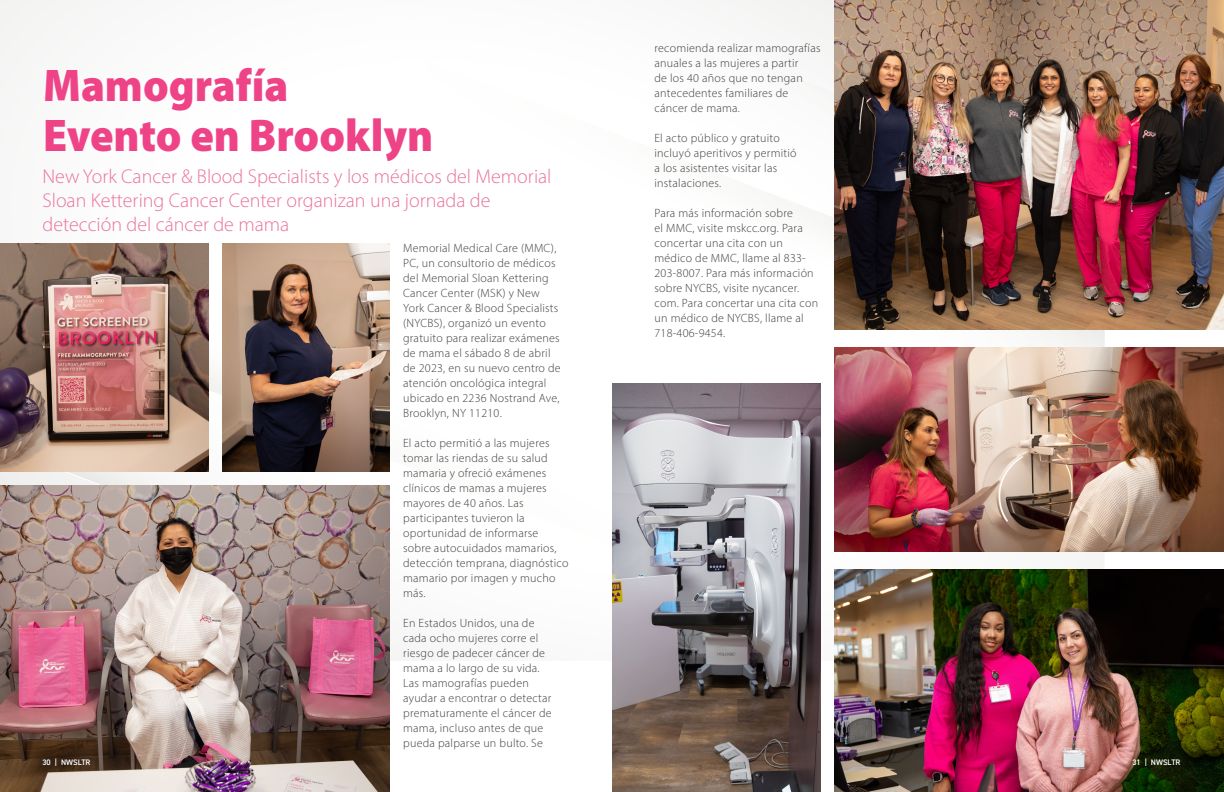
<style>
.page{position:relative;width:1224px;height:792px;background:#fff}
.page>*{position:absolute;margin:0;border:0;box-sizing:border-box;transform-origin:0 0}
.Quote_centered{font:900 46px "Myriad Pro";color:#ef4388;scale:.95 1}
.t1{font:300 20px/24px "Myriad Pro";color:#ea739d}
.t2{font:300 12px/15px "Myriad Pro";letter-spacing:.02em;color:#3e3e3f}
.t3{font:600 8px "DIN2014";color:#fff}
</style>
<div class="page">
<img style="left:0;top:0;width:1104px;height:660px">
<img style="left:0;top:486px;width:389px;height:306px">
<img style="left:835px;top:347px;width:389px;height:205px">
<img style="left:223px;top:243px;width:166px;height:229px">
<img style="left:835px;top:0;width:389px;height:329px">
<img style="left:835px;top:570px;width:389px;height:222px">
<img style="left:0;top:243px;width:209px;height:229px">
<img style="left:612px;top:384px;width:209px;height:408px">
<p class="Quote_centered" style="left:43px;top:55px;width:260px">Mamografía</p>
<p class="Quote_centered" style="left:43px;top:105px;width:412px">Evento en Brooklyn</p>
<p class="t1" style="left:42px;top:164px;width:511px">New York Cancer &amp; Blood Specialists y los médicos del Memorial<br>Sloan Kettering Cancer Center organizan una jornada de detección del cáncer de mama</p>
<p class="t2" style="left:403px;top:240px;width:159px">Memorial Medical Care (MMC),<br>PC, un consultorio de médicos del Memorial Sloan Kettering<br>Cancer Center (MSK) y New<br>York Cancer &amp; Blood Specialists (NYCBS), organizó un evento gratuito para realizar exámenes de mama el sábado 8 de abril de 2023, en su nuevo centro de atención oncológica integral ubicado en 2236 Nostrand Ave,<br>Brooklyn, NY 11210.</p>
<p class="t2" style="left:403px;top:435px;width:167px">El acto permitió a las mujeres tomar las riendas de su salud mamaria y ofreció exámenes clínicos de mamas a mujeres mayores de 40 años. Las participantes tuvieron la oportunidad de informarse sobre autocuidados mamarios, detección temprana, diagnóstico mamario por imagen y mucho más.</p>
<p class="t2" style="left:403px;top:615px;width:150px">En Estados Unidos, una de cada ocho mujeres corre el riesgo de padecer cáncer de mama a lo largo de su vida.<br>Las mamografías pueden ayudar a encontrar o detectar prematuramente el cáncer de mama, incluso antes de que pueda palparse un bulto. Se</p>
<p class="t2" style="left:655px;top:40px;width:168px">recomienda realizar mamografías anuales a las mujeres a partir<br>de los 40 años que no tengan antecedentes familiares de cáncer de mama.</p>
<p class="t2" style="left:655px;top:130px;width:144px">El acto público y gratuito incluyó aperitivos y permitió a los asistentes visitar las instalaciones.</p>
<p class="t2" style="left:655px;top:205px;width:165px">Para más información sobre<br>el MMC, visite mskcc.org. Para concertar una cita con un médico de MMC, llame al 833-<br>203-8007. Para más información sobre NYCBS, visite nycancer. com. Para concertar una cita con un médico de NYCBS, llame al<br>718-406-9454.</p>
<p class="t3" style="left:42px;top:757px;width:50px">30 | NWSLTR</p>
<p class="t3" style="left:1132px;top:757px;width:50px">31 | NWSLTR</p>
</div>
